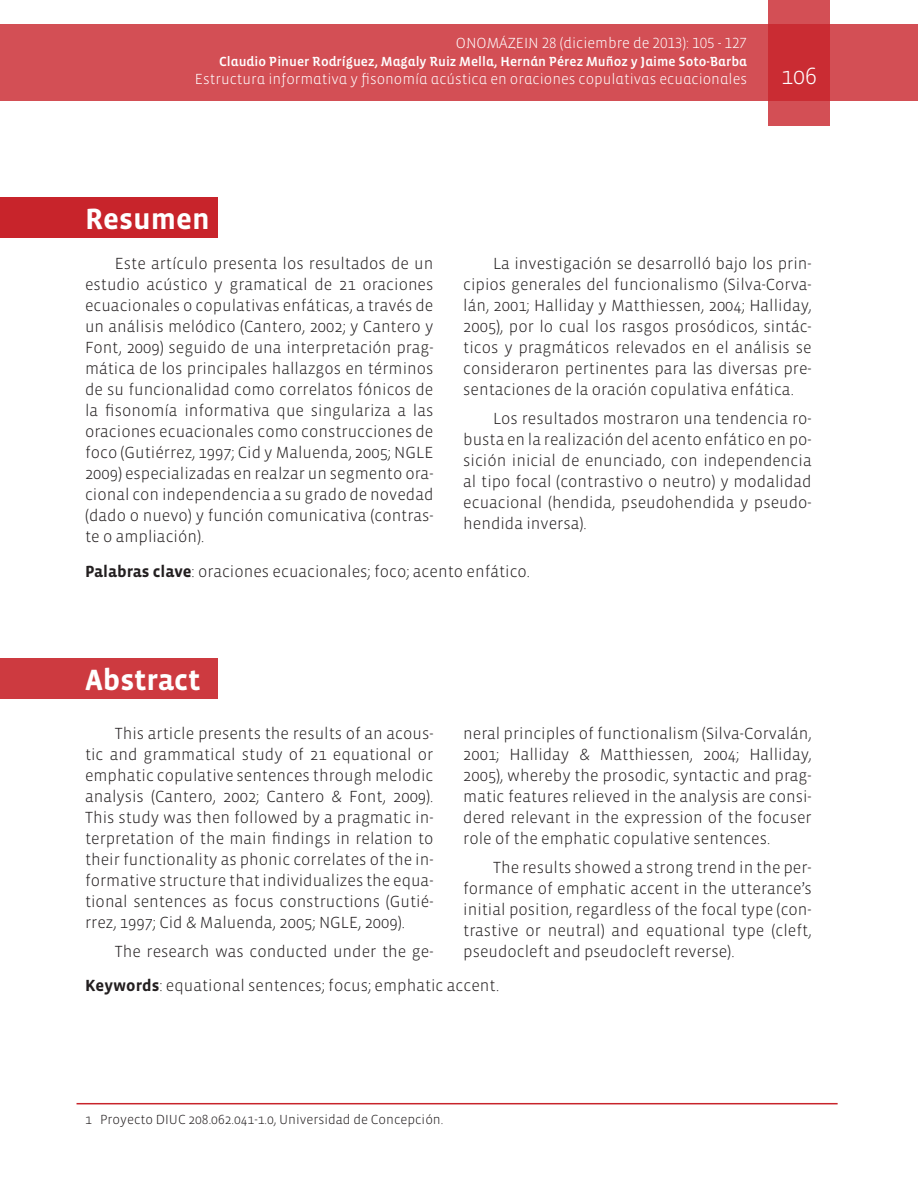
<style>
.page{position:relative;width:918px;height:1188px;background:#fff}
.page>*{position:absolute;margin:0;border:0;box-sizing:border-box;transform-origin:0 0}
.t1{font:700 30px "Vista Sans";color:#fff}
.t2{font:300 24px "Vista Sans";color:#fff}
.Textos{font:300 16.5px/21px "Vista Sans";color:#231f20;text-align:justify}
.t3{font:300 15px "Vista Sans Alt";color:#fff}
.t4{font:13.5px "Vista Sans Alt Med";color:#fff}
.Textos_figuras{font:300 13.5px "Vista Sans";color:#231f20}
.s1{font-weight:700}
</style>
<div class="page">
<div style="left:0;top:25px;width:918px;height:76px;background:#d34f55"></div>
<svg style="left:768px;top:0;width:62px;height:126px;background:#cd3940"></svg>
<div style="left:0;top:198px;width:217px;height:40px;background:#c8242b"></div>
<div style="left:0;top:658px;width:217px;height:41px;background:#cd3a40"></div>
<hr style="left:77px;top:1103px;width:761px;height:1px;background:#c8242b">
<p class="t3" style="left:456px;top:36px;width:293px">ONOMÁZEIN 28 (diciembre de 2013): 105 - 127</p>
<p class="t4" style="left:219px;top:55px;width:529px">Claudio Pinuer Rodríguez, Magaly Ruiz Mella, Hernán Pérez Muñoz y Jaime Soto-Barba</p>
<p class="t3" style="left:195px;top:72px;width:554px">Estructura informativa y fisonomía acústica en oraciones copulativas ecuacionales</p>
<p class="t2" style="left:781px;top:64px;width:37px">106</p>
<p class="t1" style="left:85px;top:204px;width:126px">Resumen</p>
<p class="Textos" style="left:85px;top:253px;width:350px;text-indent:30px">Este artículo presenta los resultados de un estudio acústico y gramatical de 21 oraciones ecuacionales o copulativas enfáticas, a través de un análisis melódico (Cantero, 2002; y Cantero y Font, 2009) seguido de una interpretación prag&shy;mática de los principales hallazgos en términos de su funcionalidad como correlatos fónicos de la fisonomía informativa que singulariza a las oraciones ecuacionales como construcciones de foco (Gutiérrez, 1997; Cid y Maluenda, 2005; NGLE 2009) especializadas en realzar un segmento ora&shy;cional con independencia a su grado de novedad (dado o nuevo) y función comunicativa (contras&shy;te o ampliación).</p>
<p class="Textos" style="left:463px;top:253px;width:350px;text-indent:30px">La investigación se desarrolló bajo los prin&shy;cipios generales del funcionalismo (Silva-Corva&shy;lán, 2001; Halliday y Matthiessen, 2004; Halliday, 2005), por lo cual los rasgos prosódicos, sintác&shy;ticos y pragmáticos relevados en el análisis se consideraron pertinentes para las diversas pre&shy;sentaciones de la oración copulativa enfática.</p>
<p class="Textos" style="left:463px;top:409px;width:350px;text-indent:30px">Los resultados mostraron una tendencia ro&shy;busta en la realización del acento enfático en po&shy;sición inicial de enunciado, con independencia al tipo focal (contrastivo o neutro) y modalidad ecuacional (hendida, pseudohendida y pseudo&shy;hendida inversa).</p>
<p class="Textos" style="left:85px;top:561px;width:447px"><span class="s1">Palabras clave</span>: oraciones ecuacionales; foco; acento enfático.</p>
<p class="t1" style="left:85px;top:664px;width:117px">Abstract</p>
<p class="Textos" style="left:85px;top:723px;width:350px;text-indent:30px">This article presents the results of an acous&shy;tic and grammatical study of 21 equational or emphatic copulative sentences through melodic analysis (Cantero, 2002; Cantero &amp; Font, 2009).<br>This study was then followed by a pragmatic in&shy;terpretation of the main findings in relation to their functionality as phonic correlates of the in&shy;formative structure that individualizes the equa&shy;tional sentences as focus constructions (Gutié&shy;rrez, 1997; Cid &amp; Maluenda, 2005; NGLE, 2009).</p>
<p class="Textos" style="left:115px;top:941px;width:320px">The research was conducted under the ge-</p>
<p class="Textos" style="left:463px;top:723px;width:350px">neral principles of functionalism (Silva-Corvalán, 2001; Halliday &amp; Matthiessen, 2004; Halliday, 2005), whereby the prosodic, syntactic and prag&shy;matic features relieved in the analysis are consi&shy;dered relevant in the expression of the focuser role of the emphatic copulative sentences.</p>
<p class="Textos" style="left:463px;top:857px;width:350px;text-indent:30px">The results showed a strong trend in the per&shy;formance of emphatic accent in the utterance’s initial position, regardless of the focal type (con&shy;trastive or neutral) and equational type (cleft, pseudocleft and pseudocleft reverse).</p>
<p class="Textos" style="left:85px;top:975px;width:416px"><span class="s1">Keywords</span>: equational sentences; focus; emphatic accent.</p>
<p class="Textos_figuras" style="left:85px;top:1112px;width:360px">1 Proyecto DIUC 208.062.041-1.0, Universidad de Concepción.</p>
</div>
